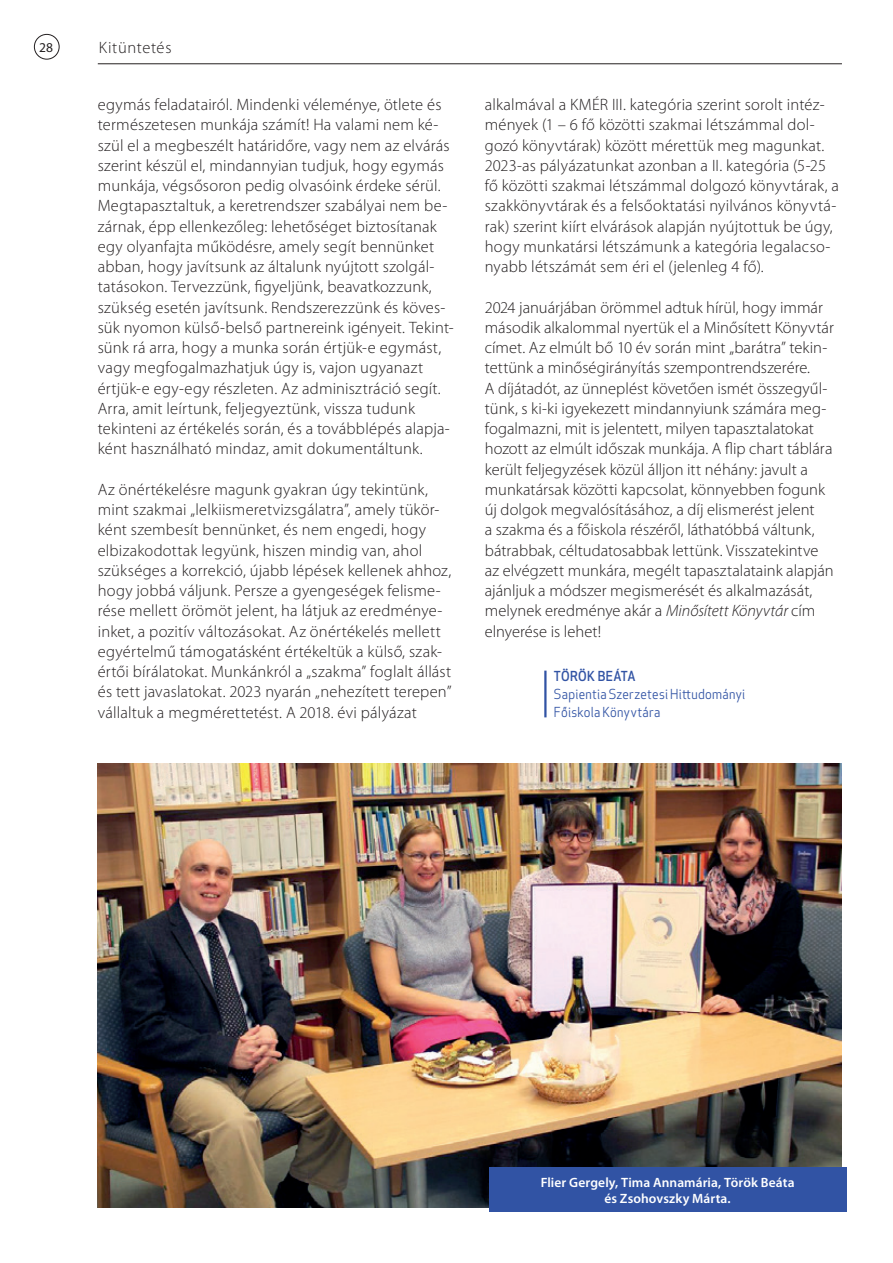
<style>
.page{position:relative;width:893px;height:1263px;background:#fff}
.page>*{position:absolute;margin:0;border:0;box-sizing:border-box;transform-origin:0 0}
.t1{font:300 16.5px/20.2px "Myriad Pro";letter-spacing:.01em;color:#231f20}
.t2{font:300 16.5px "Myriad Pro";letter-spacing:.04em;color:#231f20}
.t3{font:600 13.5px/16.2px "Myriad Pro";letter-spacing:.005em;color:#fff;text-align:center}
.t4{font:13.5px/18.1px "Apex New";letter-spacing:.025em;color:#3153a4;scale:.94 1}
.t5{font:500 13.5px "Apex New";letter-spacing:.025em;color:#3153a4;scale:.94 1}
.t6{font:13.5px "Myriad Pro";color:#231f20}
.s1{font-style:italic}
</style>
<div class="page">
<div style="left:34px;top:34px;width:26px;height:26px;border:1px solid #231f20;border-radius:50%"></div>
<hr style="left:98px;top:63px;width:744px;height:1px;background:#231f20">
<img style="left:98px;top:763px;width:744px;height:445px">
<div style="left:489px;top:1167px;width:357px;height:45px;background:#3153a4"></div>
<hr style="left:544px;top:671px;width:3px;height:46px;background:#3153a4">
<p class="t6" style="left:39px;top:40px;width:15px">28</p>
<p class="t2" style="left:99px;top:39px;width:74px">Kitüntetés</p>
<p class="t1" style="left:98px;top:95px;width:357px">egymás feladatairól. Mindenki véleménye, ötlete és természetesen munkája számít! Ha valami nem ké&shy;szül el a megbeszélt határidőre, vagy nem az elvárás szerint készül el, mindannyian tudjuk, hogy egymás munkája, végsősoron pedig olvasóink érdeke sérül.<br>Megtapasztaltuk, a keretrendszer szabályai nem be&shy;zárnak, épp ellenkezőleg: lehetőséget biztosítanak egy olyanfajta működésre, amely segít bennünket abban, hogy javítsunk az általunk nyújtott szolgál&shy;tatásokon. Tervezzünk, figyeljünk, beavatkozzunk, szükség esetén javítsunk. Rendszerezzünk és köves&shy;sük nyomon külső-belső partnereink igényeit. Tekint&shy;sünk rá arra, hogy a munka során értjük-e egymást, vagy megfogalmazhatjuk úgy is, vajon ugyanazt értjük-e egy-egy részleten. Az adminisztráció segít.<br>Arra, amit leírtunk, feljegyeztünk, vissza tudunk tekinteni az értékelés során, és a továbblépés alapja&shy;ként használható mindaz, amit dokumentáltunk.</p>
<p class="t1" style="left:98px;top:480px;width:355px">Az önértékelésre magunk gyakran úgy tekintünk, mint szakmai „lelkiismeretvizsgálatra”, amely tükör&shy;ként szembesít bennünket, és nem engedi, hogy elbizakodottak legyünk, hiszen mindig van, ahol szükséges a korrekció, újabb lépések kellenek ahhoz, hogy jobbá váljunk. Persze a gyengeségek felisme&shy;rése mellett örömöt jelent, ha látjuk az eredménye&shy;inket, a pozitív változásokat. Az önértékelés mellett egyértelmű támogatásként értékeltük a külső, szak&shy;értői bírálatokat. Munkánkról a „szakma” foglalt állást és tett javaslatokat. 2023 nyarán „nehezített terepen” vállaltuk a megmérettetést. A 2018. évi pályázat</p>
<p class="t1" style="left:485px;top:95px;width:356px">alkalmával a KMÉR III. kategória szerint sorolt intéz&shy;mények (1 – 6 fő közötti szakmai létszámmal dol&shy;gozó könyvtárak) között mérettük meg magunkat.<br>2023-as pályázatunkat azonban a II. kategória (5-25 fő közötti szakmai létszámmal dolgozó könyvtárak, a szakkönyvtárak és a felsőoktatási nyilvános könyvtá&shy;rak) szerint kiírt elvárások alapján nyújtottuk be úgy, hogy munkatársi létszámunk a kategória legalacso&shy;nyabb létszámát sem éri el (jelenleg 4 fő).</p>
<p class="t1" style="left:485px;top:297px;width:351px">2024 januárjában örömmel adtuk hírül, hogy immár második alkalommal nyertük el a Minősített Könyvtár címet. Az elmúlt bő 10 év során mint „barátra” tekin&shy;tettünk a minőségirányítás szempontrendszerére.<br>A díjátadót, az ünneplést követően ismét összegyűl&shy;tünk, s ki-ki igyekezett mindannyiunk számára meg&shy;fogalmazni, mit is jelentett, milyen tapasztalatokat hozott az elmúlt időszak munkája. A flip chart táblára került feljegyzések közül álljon itt néhány: javult a munkatársak közötti kapcsolat, könnyebben fogunk új dolgok megvalósításához, a díj elismerést jelent<br>a szakma és a főiskola részéről, láthatóbbá váltunk, bátrabbak, céltudatosabbak lettünk. Visszatekintve az elvégzett munkára, megélt tapasztalataink alapján ajánljuk a módszer megismerését és alkalmazását, melynek eredménye akár a <span class="s1">Minősített Könyvtár</span> cím elnyerése is lehet!</p>
<p class="t5" style="left:554px;top:667px;width:88px">TÖRÖK BEÁTA</p>
<p class="t4" style="left:554px;top:685px;width:205px">Sapientia Szerzetesi Hittudományi<br>Főiskola Könyvtára</p>
<p class="t3" style="left:541px;top:1174px;width:255px">Flier Gergely, Tima Annamária, Török Beáta és Zsohovszky Márta.</p>
</div>
